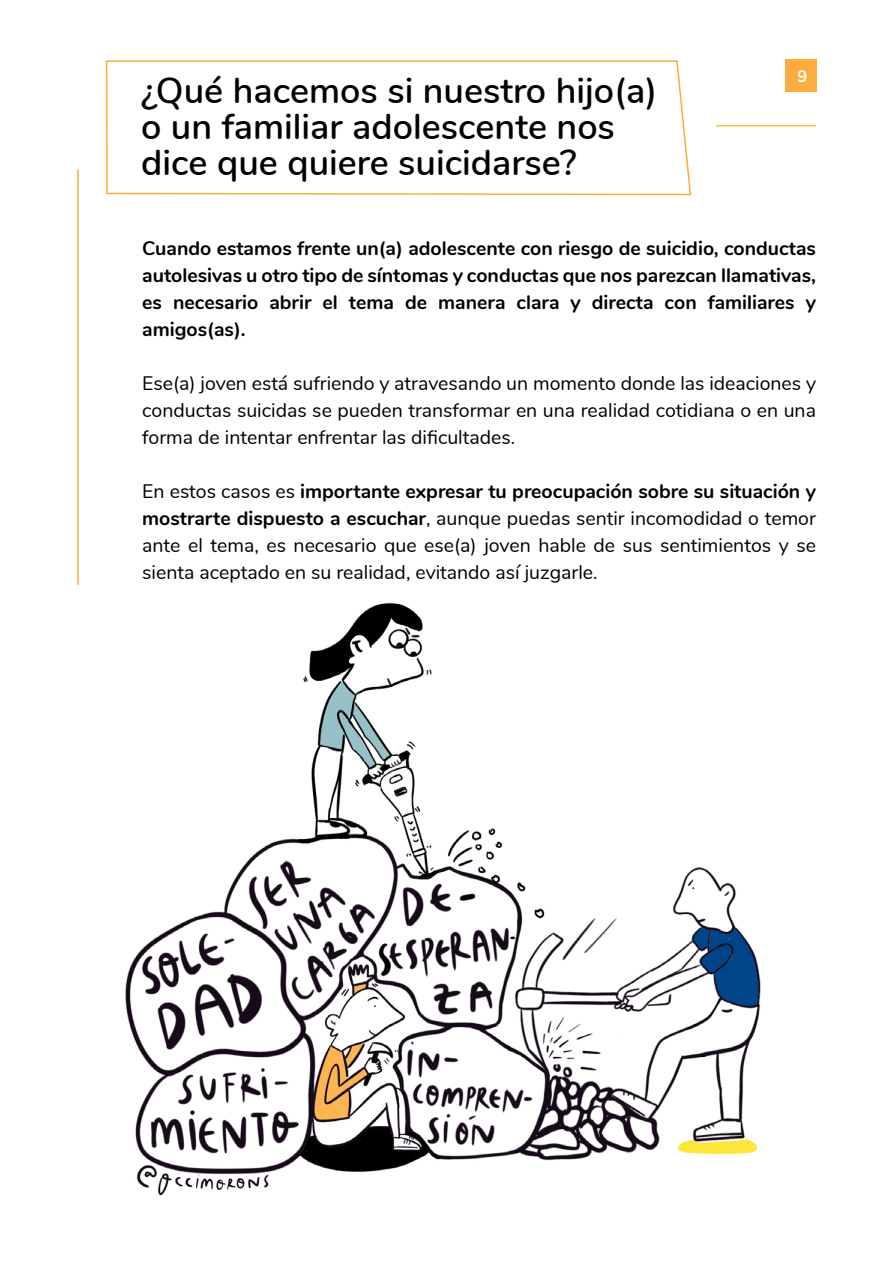
<style>
.page{position:relative;width:893px;height:1263px;background:#fff}
.page>*{position:absolute;margin:0;border:0;box-sizing:border-box;transform-origin:0 0}
.t1{font:600 36px/36px "Nunito";color:#000}
.t2{font:19.5px/27px "Nunito";color:#000;text-align:justify}
.t3{font:700 19.5px/27px "Nunito";color:#000;text-align:justify}
.t4{font:700 16.5px "Nunito";color:#fff}
.s1{font-weight:700}
</style>
<div class="page">
<svg style="left:105px;top:60px;width:587px;height:136px"></svg>
<div style="left:785px;top:60px;width:32px;height:32px;background:#feac40"></div>
<hr style="left:716px;top:125px;width:100px;height:2px;background:#fec23e">
<hr style="left:77px;top:169px;width:2px;height:1006px;background:#feac40">
<img style="left:77px;top:585px;width:684px;height:611px">
<h1 class="t1" style="left:141px;top:70px;width:518px">¿Qué hacemos si nuestro hijo(a) o un familiar adolescente nos dice que quiere suicidarse?</h1>
<p class="t4" style="left:797px;top:64px;width:11px">9</p>
<p class="t3" style="left:142px;top:234px;width:675px">Cuando estamos frente un(a) adolescente con riesgo de suicidio, conductas autolesivas u otro tipo de síntomas y conductas que nos parezcan llamativas, es necesario abrir el tema de manera clara y directa con familiares y amigos(as).</p>
<p class="t2" style="left:142px;top:369px;width:675px">Ese(a) joven está sufriendo y atravesando un momento donde las ideaciones y conductas suicidas se pueden transformar en una realidad cotidiana o en una forma de intentar enfrentar las dificultades.</p>
<p class="t2" style="left:142px;top:477px;width:675px">En estos casos es <span class="s1">importante expresar tu preocupación sobre su situación y mostrarte dispuesto a escuchar</span>, aunque puedas sentir incomodidad o temor ante el tema, es necesario que ese(a) joven hable de sus sentimientos y se sienta aceptado en su realidad, evitando así juzgarle.</p>
</div>
